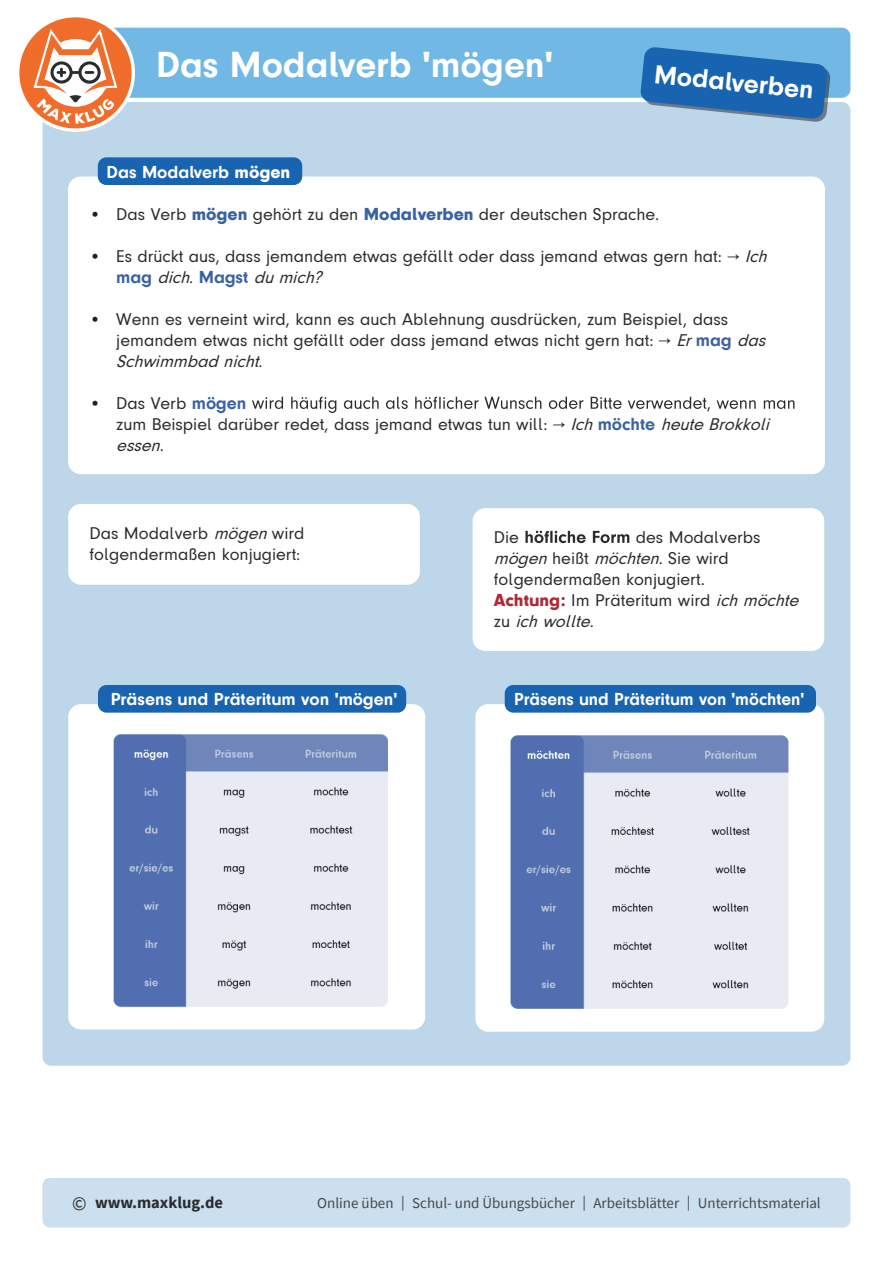
<style>
.page{position:relative;width:893px;height:1263px;background:#fff}
.page>*{position:absolute;margin:0;border:0;box-sizing:border-box;transform-origin:0 0}
.t1{font:700 37.5px "Mk Druckschrift N";color:#fff}
.t2{font:700 27px "Mk Druckschrift N";color:#fff}
.t3{font:18px/21px "Mk Druckschrift N";color:#292c2f}
.t4{font:700 18px "Mk Druckschrift N";color:#fff}
.t5{font:700 16.5px "Source Sans Pro";color:#292c2f}
.t6{font:15px "Source Sans Pro";color:#47474a}
.s1{font-family:"Mk Druckschrift N bl";font-weight:400}
.s2{color:#231f20}
.s3{font-family:"Mk Druckschrift N bl";color:#3962a1}
.s4{font-style:italic}
.s5{font-weight:700;color:#3962a1}
.s6{font-family:"Mk Druckschrift N bl";color:#ac2b38}
.s7{font-weight:400;font-size:19.5px}
</style>
<div class="page">
<div style="left:43px;top:102px;width:807px;height:964px;background:#bdd6ea;border-radius:9px"></div>
<div style="left:75px;top:28px;width:775px;height:70px;background:#72b8e5;border-radius:9px"></div>
<svg style="left:640px;top:47px;width:191px;height:75px"></svg>
<div style="left:43px;top:1178px;width:807px;height:49px;background:#ccdfee;border-radius:7px"></div>
<svg style="left:19px;top:17px;width:116px;height:115px"></svg>
<div style="left:68px;top:176px;width:757px;height:298px;background:#fff;border-radius:13px"></div>
<div style="left:68px;top:704px;width:357px;height:325px;background:#fff;border-radius:13px"></div>
<div style="left:68px;top:504px;width:352px;height:81px;background:#fff;border-radius:13px"></div>
<div style="left:98px;top:157px;width:204px;height:28px;background:#1964b0;border-radius:9px"></div>
<div style="left:98px;top:685px;width:308px;height:28px;background:#1964b0;border-radius:9px"></div>
<div style="left:475px;top:704px;width:349px;height:328px;background:#fff;border-radius:13px"></div>
<div style="left:505px;top:685px;width:311px;height:28px;background:#1964b0;border-radius:9px"></div>
<img style="left:510px;top:735px;width:279px;height:273px">
<div style="left:473px;top:508px;width:351px;height:143px;background:#fff;border-radius:13px"></div>
<svg style="left:525px;top:531px;width:104px;height:12px"></svg>
<svg style="left:252px;top:397px;width:542px;height:16px"></svg>
<img style="left:113px;top:734px;width:275px;height:274px">
<h1 class="t1" style="left:156px;top:43px;width:398px">Das Modalverb 'mögen'</h1>
<p class="t4" style="left:107px;top:162px;width:185px">Das Modalverb <span class="s1">mögen</span></p>
<h2 class="t2" style="left:656px;top:59px;width:162px;rotate:6deg">Modalverben</h2>
<p class="t3" style="left:89px;top:204px;width:572px"><span class="s2">•</span> Das Verb <span class="s3">mögen</span> gehört zu den <span class="s3">Modalverben</span> der deutschen Sprache.</p>
<p class="t3" style="left:116px;top:246px;width:657px;text-indent:-27px"><span class="s2">•</span> Es drückt aus, dass jemandem etwas gefällt oder dass jemand etwas gern hat: → <span class="s4">Ich </span><span class="s5">m a g</span> <span class="s4">dich</span>. <span class="s5">M a g s t</span> <span class="s4">dumich?</span></p>
<p class="t3" style="left:116px;top:309px;width:656px;text-indent:-27px"><span class="s2">•</span> Wenn es verneint wird, kann es auch Ablehnung ausdrücken, zum Beispiel, dass jemandem etwas nicht gefällt oder dass jemand etwas nicht gern hat: → <span class="s4">Er</span><span class="s5">mag</span> <span class="s4">das<br>Schwimmbad nicht</span>.</p>
<p class="t3" style="left:116px;top:393px;width:660px;text-indent:-27px"><span class="s2">•</span> Das Verb <span class="s5">mögen<br></span>zum Beispiel darüber redet, dass jemand etwas tun will: → <span class="s4">Ich</span><span class="s5">möchte</span> <span class="s4">heuteBrokkoli essen</span>.</p>
<p class="t3" style="left:89px;top:522px;width:217px">Das Modalverb <span class="s4">mögen</span>wird folgendermaßen konjugiert:</p>
<p class="t4" style="left:111px;top:689px;width:288px">Präsens und Präteritum von 'mögen'</p>
<p class="t3" style="left:494px;top:527px;width:311px;text-indent:142px">des Modalverbs <span class="s4">mögen</span>h e i ß t <span class="s4">möchten</span>. S i e w i r d folgendermaßen konjugiert.<br><span class="s6">Achtung:</span> Im Präteritum wird <span class="s4">ichmöchte </span>z u <span class="s4">ichwollte</span>.</p>
<p class="t3" style="left:494px;top:527px;width:27px">Die</p>
<p class="t4" style="left:514px;top:689px;width:292px">Präsens und Präteritum von 'möchten'</p>
<p class="t5" style="left:72px;top:1191px;width:152px"><span class="s7">©</span> www.maxklug.de</p>
<p class="t6" style="left:317px;top:1194px;width:505px">Online üben | Schul- und Übungsbücher | Arbeitsblätter | Unterrichtsmaterial</p>
</div>
